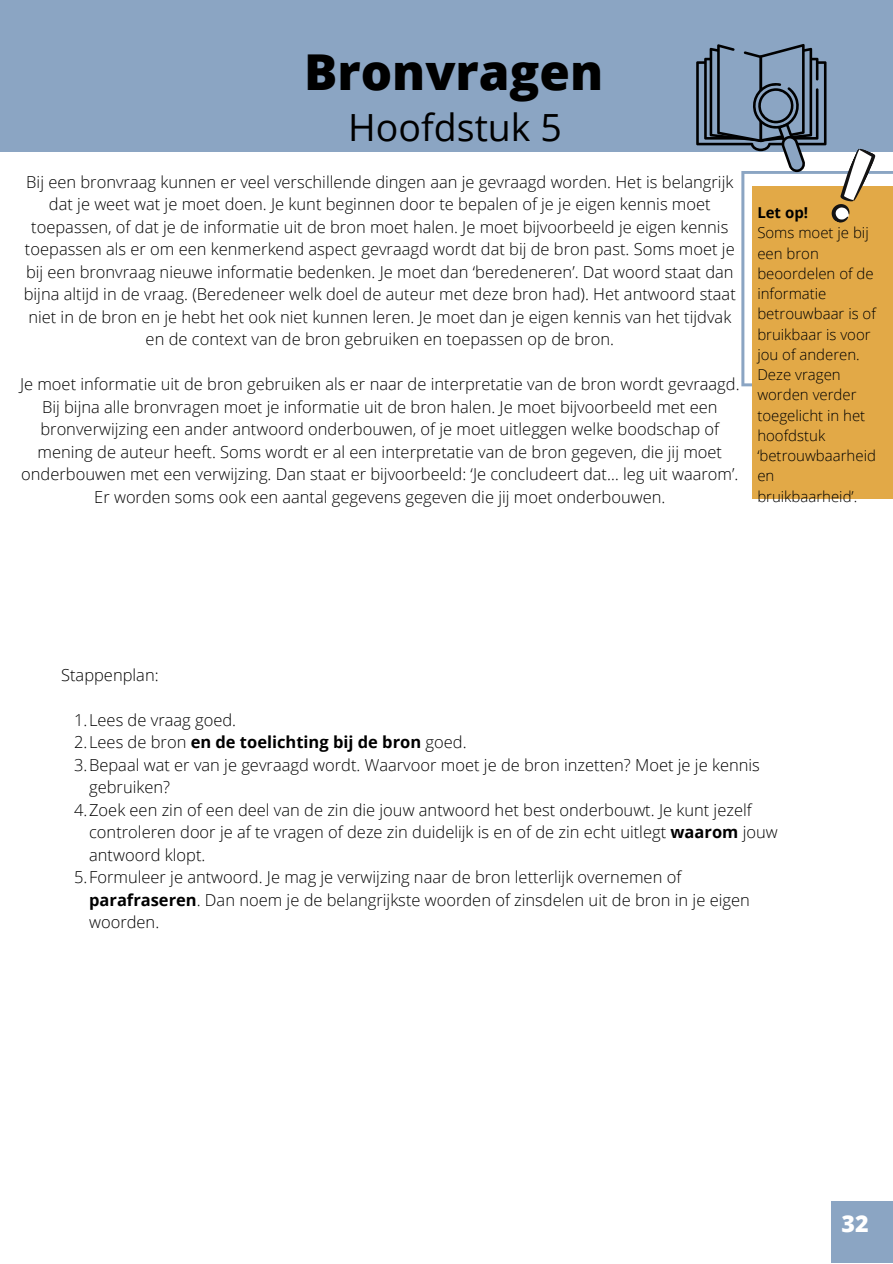
<style>
.page{position:relative;width:893px;height:1264px;background:#fff}
.page>*{position:absolute;margin:0;border:0;box-sizing:border-box;transform-origin:0 0}
.t1{font:800 49.5px "Open Sans";color:#000}
.t2{font:37.5px "Open Sans";color:#000}
.t3{font:800 23.25px "Open Sans";color:#fff}
.t4{font:300 16.5px/22.5px "Open Sans";color:#000}
.t5{font:700 16.5px "Open Sans";color:#000}
.t6{font:300 15px/20.2px "Open Sans";color:#000}
.t7{font:700 15px "Open Sans";color:#000}
.s1{font-weight:300}
.s2{font-weight:700}
</style>
<div class="page">
<div style="left:0;top:0;width:892px;height:151px;background:#8ba5c3"></div>
<svg style="left:741px;top:171px;width:151px;height:215px"></svg>
<div style="left:752px;top:186px;width:140px;height:312px;background:#e2a947"></div>
<svg style="left:696px;top:44px;width:180px;height:182px"></svg>
<div style="left:831px;top:1200px;width:61px;height:62px;background:#8ba5c3"></div>
<p class="t1" style="left:304px;top:37px;width:300px">Bronvragen</p>
<p class="t2" style="left:348px;top:101px;width:215px">Hoofdstuk 5</p>
<p class="t4" style="left:24px;top:170px;width:713px;text-align:center">Bij een bronvraag kunnen er veel verschillende dingen aan je gevraagd worden. Het is belangrijk dat je weet wat je moet doen. Je kunt beginnen door te bepalen of je je eigen kennis moet toepassen, of dat je de informatie uit de bron moet halen. Je moet bijvoorbeeld je eigen kennis toepassen als er om een kenmerkend aspect gevraagd wordt dat bij de bron past. Soms moet je bij een bronvraag nieuwe informatie bedenken. Je moet dan ‘beredeneren’. Dat woord staat dan bijna altijd in de vraag. (Beredeneer welk doel de auteur met deze bron had). Het antwoord staat niet in de bron en je hebt het ook niet kunnen leren. Je moet dan je eigen kennis van het tijdvak en de context van de bron gebruiken en toepassen op de bron.</p>
<p class="t4" style="left:20px;top:372px;width:721px;text-align:center">Je moet informatie uit de bron gebruiken als er naar de interpretatie van de bron wordt gevraagd.<br>Bij bijna alle bronvragen moet je informatie uit de bron halen. Je moet bijvoorbeeld met een bronverwijzing een ander antwoord onderbouwen, of je moet uitleggen welke boodschap of mening de auteur heeft. Soms wordt er al een interpretatie van de bron gegeven, die jij moet onderbouwen met een verwijzing. Dan staat er bijvoorbeeld: ‘Je concludeert dat… leg uit waarom’.<br>Er worden soms ook een aantal gegevens gegeven die jij moet onderbouwen.</p>
<p class="t7" style="left:757px;top:202px;width:52px">Let op!</p>
<p class="t6" style="left:757px;top:222px;width:120px">Soms moet je bij een bron beoordelen of de informatie betrouwbaar is of bruikbaar is voor jou of anderen.<br>Deze vragen worden verder toegelicht in het hoofdstuk ‘betrouwbaarheid en bruikbaarheid’.</p>
<p class="t4" style="left:61px;top:663px;width:99px">Stappenplan:</p>
<p class="t4" style="left:74px;top:708px;width:163px">1.Lees de vraag goed.</p>
<p class="t5" style="left:74px;top:731px;width:394px"><span class="s1">2.Lees de bron</span> en de toelichting bij de bron <span class="s1">goed.</span></p>
<p class="t4" style="left:89px;top:753px;width:672px;text-indent:-15px">3.Bepaal wat er van je gevraagd wordt. Waarvoor moet je de bron inzetten? Moet je je kennis gebruiken?</p>
<p class="t4" style="left:89px;top:798px;width:690px;text-indent:-15px">4.Zoek een zin of een deel van de zin die jouw antwoord het best onderbouwt. Je kunt jezelf controleren door je af te vragen of deze zin duidelijk is en of de zin echt uitlegt <span class="s2">waarom</span> jouw antwoord klopt.</p>
<p class="t4" style="left:89px;top:865px;width:662px;text-indent:-15px">5.Formuleer je antwoord. Je mag je verwijzing naar de bron letterlijk overnemen of <span class="s2">parafraseren</span>. Dan noem je de belangrijkste woorden of zinsdelen uit de bron in je eigen woorden.</p>
<p class="t3" style="left:841px;top:1207px;width:29px">32</p>
<p class="t3" style="left:859px;top:1218px;width:15px">9</p>
<p class="t3" style="left:858px;top:1218px;width:18px">X</p>
<p class="t3" style="left:859px;top:1218px;width:15px">4</p>
<p class="t3" style="left:859px;top:1218px;width:15px">7</p>
</div>
